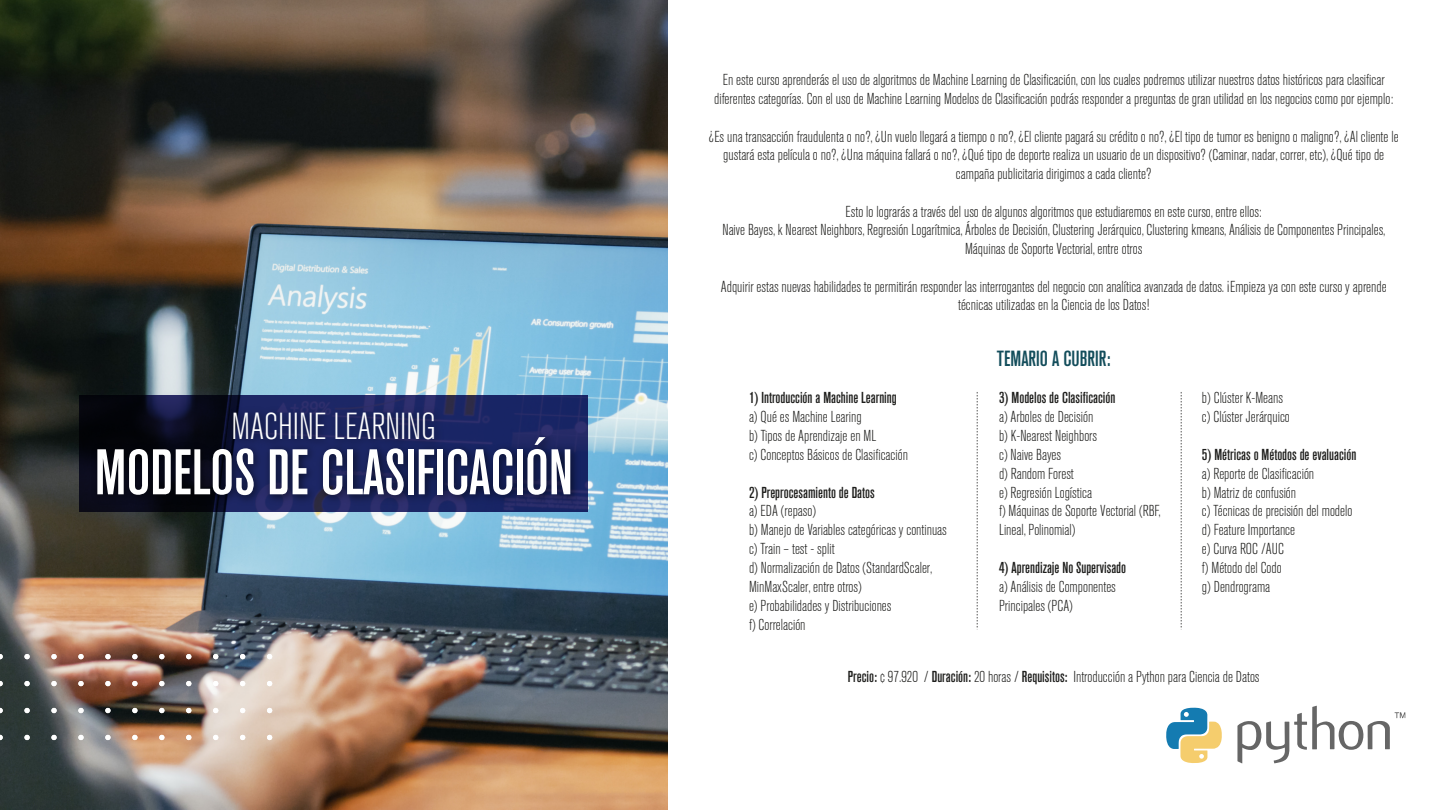
<style>
.page{position:relative;width:1440px;height:810px;background:#fff}
.page>*{position:absolute;margin:0;border:0;box-sizing:border-box;transform-origin:0 0}
.t1{font:63.75px "Akzidenz Grotesk BQ Md Cnd Alt";color:#fff}
.t2{font:300 condensed 37.28px "Akzidenz Grotesk BQ";color:#fff}
.t3{font:500 condensed 21.75px "Akzidenz Grotesk BQ";color:#134d5b}
.t4{font:300 condensed 15.75px/18.9px "Akzidenz Grotesk BQ";color:#1d1d1b}
.t5{font:500 condensed 15.75px "Akzidenz Grotesk BQ";color:#1d1d1b}
.s1{font-family:"Akzidenz Grotesk BQ Md Cnd Alt";font-weight:400;font-stretch:normal}
</style>
<div class="page">
<img style="left:0;top:1px;width:668px;height:809px">
<svg style="left:0;top:654px;width:3px;height:5px"></svg>
<svg style="left:0;top:681px;width:3px;height:5px"></svg>
<svg style="left:0;top:708px;width:3px;height:5px"></svg>
<svg style="left:0;top:735px;width:3px;height:5px"></svg>
<svg style="left:24px;top:654px;width:6px;height:5px"></svg>
<svg style="left:24px;top:681px;width:6px;height:5px"></svg>
<svg style="left:24px;top:708px;width:6px;height:5px"></svg>
<svg style="left:24px;top:735px;width:6px;height:5px"></svg>
<svg style="left:51px;top:654px;width:6px;height:5px"></svg>
<svg style="left:51px;top:681px;width:6px;height:5px"></svg>
<svg style="left:51px;top:708px;width:6px;height:5px"></svg>
<svg style="left:51px;top:735px;width:6px;height:5px"></svg>
<svg style="left:78px;top:654px;width:6px;height:5px"></svg>
<svg style="left:78px;top:681px;width:6px;height:5px"></svg>
<svg style="left:78px;top:708px;width:6px;height:5px"></svg>
<svg style="left:78px;top:735px;width:6px;height:5px"></svg>
<svg style="left:105px;top:654px;width:6px;height:5px"></svg>
<svg style="left:105px;top:681px;width:6px;height:5px"></svg>
<svg style="left:105px;top:708px;width:6px;height:5px"></svg>
<svg style="left:105px;top:735px;width:6px;height:5px"></svg>
<svg style="left:132px;top:654px;width:5px;height:5px"></svg>
<svg style="left:132px;top:681px;width:5px;height:5px"></svg>
<svg style="left:132px;top:708px;width:5px;height:5px"></svg>
<svg style="left:132px;top:735px;width:5px;height:5px"></svg>
<svg style="left:159px;top:654px;width:5px;height:5px"></svg>
<svg style="left:159px;top:681px;width:5px;height:5px"></svg>
<svg style="left:159px;top:708px;width:5px;height:5px"></svg>
<svg style="left:159px;top:735px;width:5px;height:5px"></svg>
<svg style="left:186px;top:654px;width:5px;height:5px"></svg>
<svg style="left:186px;top:681px;width:5px;height:5px"></svg>
<svg style="left:186px;top:708px;width:5px;height:5px"></svg>
<svg style="left:186px;top:735px;width:5px;height:5px"></svg>
<svg style="left:213px;top:654px;width:5px;height:5px"></svg>
<svg style="left:213px;top:681px;width:5px;height:5px"></svg>
<svg style="left:213px;top:708px;width:5px;height:5px"></svg>
<svg style="left:213px;top:735px;width:5px;height:5px"></svg>
<svg style="left:240px;top:654px;width:5px;height:5px"></svg>
<svg style="left:240px;top:681px;width:5px;height:5px"></svg>
<svg style="left:240px;top:708px;width:5px;height:5px"></svg>
<svg style="left:240px;top:735px;width:5px;height:5px"></svg>
<svg style="left:267px;top:654px;width:5px;height:5px"></svg>
<svg style="left:267px;top:681px;width:5px;height:5px"></svg>
<svg style="left:267px;top:708px;width:5px;height:5px"></svg>
<svg style="left:267px;top:735px;width:5px;height:5px"></svg>
<svg style="left:80px;top:395px;width:508px;height:117px;background:#141941"></svg>
<img style="left:86px;top:398px;width:500px;height:123px">
<svg style="left:977px;top:392px;width:1px;height:236px"></svg>
<svg style="left:1181px;top:392px;width:1px;height:236px"></svg>
<svg style="left:1166px;top:708px;width:56px;height:55px"></svg>
<svg style="left:1237px;top:706px;width:168px;height:58px"></svg>
<h2 class="t2" style="left:232px;top:406px;width:206px">MACHINE LEARNING</h2>
<h1 class="t1" style="left:95px;top:436px;width:480px">MODELOS DE CLASIFICACIÓN</h1>
<p class="t4" style="left:714px;top:71px;width:681px;text-align:center">En este curso aprenderás el uso de algoritmos de Machine Learning de Clasificación, con los cuales podremos utilizar nuestros datos históricos para clasificar diferentes categorías. Con el uso de Machine Learning Modelos de Clasificación podrás responder a preguntas de gran utilidad en los negocios como por ejemplo:</p>
<p class="t4" style="left:709px;top:127px;width:691px;text-align:center">¿Es una transacción fraudulenta o no?, ¿Un vuelo llegará a tiempo o no?, ¿El cliente pagará su crédito o no?, ¿El tipo de tumor es benigno o maligno?, ¿Al cliente le gustará esta película o no?, ¿Una máquina fallará o no?, ¿Qué tipo de deporte realiza un usuario de un dispositivo? (Caminar, nadar, correr, etc), ¿Qué tipo de campaña publicitaria dirigimos a cada cliente?</p>
<p class="t4" style="left:722px;top:202px;width:665px;text-align:center">Esto lo lograrás a través del uso de algunos algoritmos que estudiaremos en este curso, entre ellos:<br>Naive Bayes, k Nearest Neighbors, Regresión Logarítmica, Árboles de Decisión, Clustering Jerárquico, Clustering kmeans, Análisis de Componentes Principales,<br>Máquinas de Soporte Vectorial, entre otros</p>
<p class="t4" style="left:721px;top:277px;width:667px;text-align:center">Adquirir estas nuevas habilidades te permitirán responder las interrogantes del negocio con analítica avanzada de datos. ¡Empieza ya con este curso y aprende técnicas utilizadas en la Ciencia de los Datos!</p>
<h3 class="t3" style="left:997px;top:346px;width:115px">TEMARIO A CUBRIR:</h3>
<p class="t5" style="left:749px;top:389px;width:149px">1) Introducción a Machine Learning</p>
<p class="t4" style="left:749px;top:408px;width:160px">a) Qué es Machine Learing<br>b) Tipos de Aprendizaje en ML<br>c) Conceptos Básicos de Clasificación</p>
<p class="t5" style="left:749px;top:483px;width:127px">2) Preprocesamiento de Datos</p>
<p class="t4" style="left:749px;top:502px;width:199px">a) EDA (repaso)<br>b) Manejo de Variables categóricas y continuas c) Train – test - split<br>d) Normalización de Datos (StandardScaler,<br>MinMaxScaler, entre otros)<br>e) Probabilidades y Distribuciones<br>f) Correlación</p>
<p class="t5" style="left:999px;top:389px;width:118px">3) Modelos de Clasificación</p>
<p class="t4" style="left:999px;top:408px;width:163px">a) Arboles de Decisión<br>b) K-Nearest Neighbors<br>c) Naive Bayes<br>d) Random Forest<br>e) Regresión Logística<br>f) Máquinas de Soporte Vectorial (RBF,<br>Lineal, Polinomial)</p>
<p class="t5" style="left:999px;top:559px;width:129px">4) Aprendizaje No Supervisado</p>
<p class="t4" style="left:999px;top:578px;width:118px">a) Análisis de Componentes<br>Principales (PCA)</p>
<p class="t4" style="left:1202px;top:389px;width:89px">b) Clúster K-Means c) Clúster Jerárquico</p>
<p class="t5" style="left:1202px;top:445px;width:156px">5) Métricas o Métodos de evaluación</p>
<p class="t4" style="left:1202px;top:464px;width:152px">a) Reporte de Clasificación<br>b) Matriz de confusión<br>c) Técnicas de precisión del modelo d) Feature Importance<br>e) Curva ROC /AUC<br>f) Método del Codo<br>g) Dendrograma</p>
<p class="t4" style="left:848px;top:668px;width:413px"><span class="s1">Precio:</span> ¢ 97.920 / <span class="s1">Duración:</span> 20 horas / <span class="s1">Requisitos:</span> Introducción a Python para Ciencia de Datos</p>
</div>
